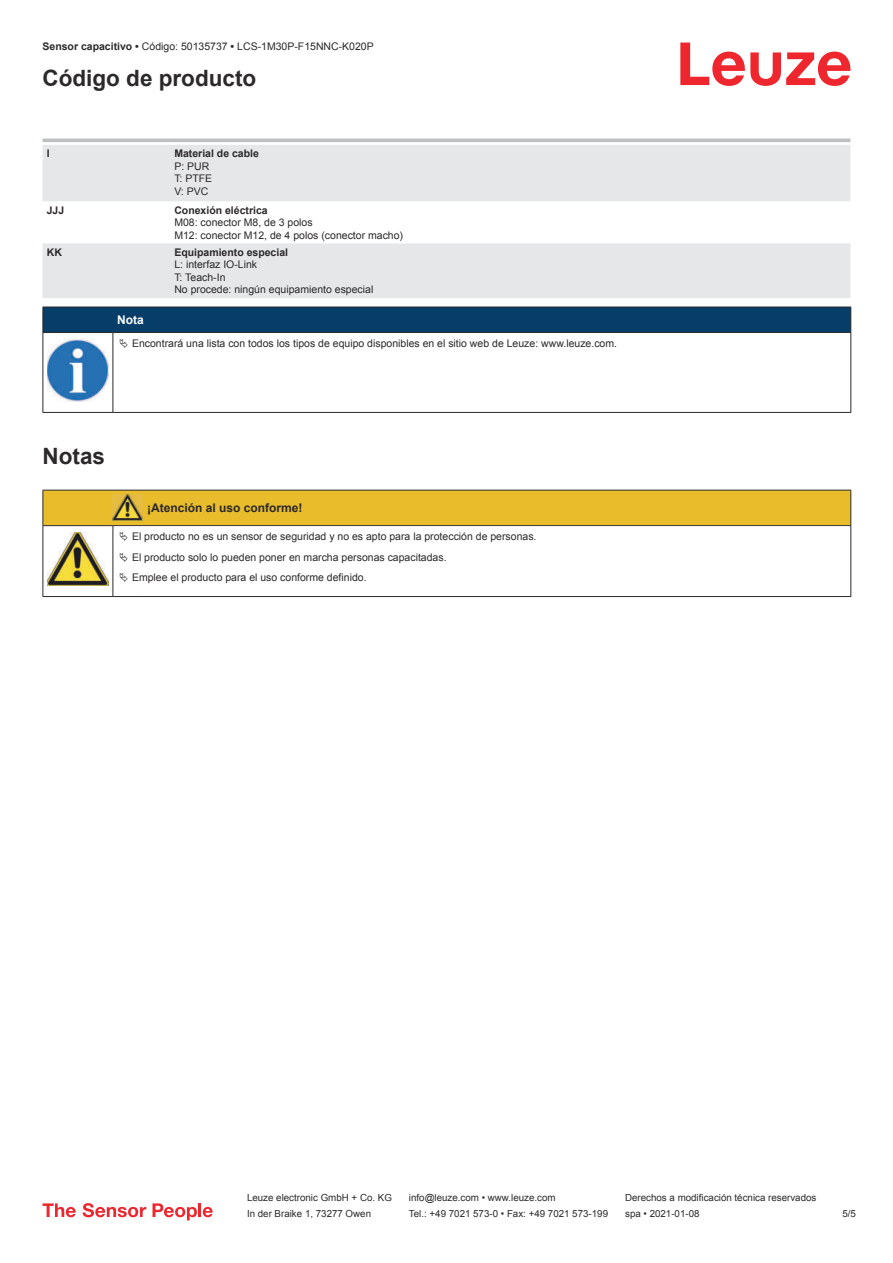
<style>
.page{position:relative;width:893px;height:1263px;background:#fff}
.page>*{position:absolute;margin:0;border:0;box-sizing:border-box;transform-origin:0 0}
.t1{font:700 22.5px "Arial";color:#2b292a}
.t2{font:700 12px "Arial";color:#2b292a}
.t3{font:700 12px "Arial";color:#fff}
.t4{font:10.5px/12.6px "Arial";color:#2b292a}
.t5{font:700 10.5px "Arial";color:#2b292a}
.t6{font:9.75px "Arial";color:#2b292a}
.s1{font-weight:700}
</style>
<div class="page">
<svg style="left:680px;top:43px;width:170px;height:43px"></svg>
<svg style="left:43px;top:138px;width:807px;height:1px"></svg>
<svg style="left:43px;top:145px;width:807px;height:153px;fill:#e6e7e9"></svg>
<hr style="left:43px;top:139px;width:127px;height:3px;background:#bdbfc1">
<hr style="left:170px;top:139px;width:680px;height:3px;background:#bdbfc1">
<svg style="left:43px;top:1203px;width:33px;height:14px"></svg>
<svg style="left:83px;top:1203px;width:63px;height:14px"></svg>
<svg style="left:153px;top:1203px;width:44px;height:17px"></svg>
<hr style="left:198px;top:1203px;width:3px;height:14px;background:#ed272d">
<svg style="left:203px;top:1207px;width:10px;height:10px"></svg>
<svg style="left:44px;top:333px;width:806px;height:79px"></svg>
<hr style="left:43px;top:332px;width:70px;height:1px;background:#2b292a">
<div style="left:43px;top:307px;width:808px;height:25px;background:#063d69"></div>
<hr style="left:113px;top:332px;width:738px;height:1px;background:#2b292a">
<hr style="left:43px;top:333px;width:1px;height:75px;background:#2b292a">
<hr style="left:113px;top:333px;width:1px;height:75px;background:#2b292a">
<hr style="left:850px;top:333px;width:1px;height:75px;background:#2b292a">
<hr style="left:43px;top:412px;width:70px;height:1px;background:#2b292a">
<hr style="left:113px;top:412px;width:738px;height:1px;background:#2b292a">
<img style="left:47px;top:339px;width:61px;height:63px">
<div style="left:115px;top:333px;width:734px;height:21px;background:#fff"></div>
<hr style="left:43px;top:596px;width:70px;height:1px;background:#2b292a">
<hr style="left:113px;top:596px;width:30px;height:1px;background:#2b292a">
<hr style="left:143px;top:596px;width:708px;height:1px;background:#2b292a">
<svg style="left:43px;top:490px;width:808px;height:106px"></svg>
<p class="t4" style="left:43px;top:41px;width:333px"><span class="s1">Sensor capacitivo •</span> Código: 50135737 <span class="s1">•</span> LCS-1M30P-F15NNC-K020P</p>
<h1 class="t1" style="left:43px;top:69px;width:215px">Código de producto</h1>
<p class="t5" style="left:47px;top:149px;width:4px">I</p>
<p class="t5" style="left:174px;top:149px;width:86px">Material de cable</p>
<p class="t4" style="left:174px;top:161px;width:39px">P: PUR<br>T: PTFE<br>V: PVC</p>
<p class="t5" style="left:47px;top:206px;width:19px">JJJ</p>
<p class="t5" style="left:174px;top:206px;width:95px">Conexión eléctrica</p>
<p class="t4" style="left:174px;top:217px;width:230px">M08: conector M8, de 3 polos<br>M12: conector M12, de 4 polos (conector macho)</p>
<p class="t5" style="left:47px;top:248px;width:17px">KK</p>
<p class="t5" style="left:174px;top:248px;width:115px">Equipamiento especial</p>
<p class="t4" style="left:174px;top:259px;width:201px">L: interfaz IO-Link<br>T: Teach-In<br>No procede: ningún equipamiento especial</p>
<p class="t3" style="left:117px;top:315px;width:28px">Nota</p>
<p class="t4" style="left:132px;top:338px;width:487px">Encontrará una lista con todos los tipos de equipo disponibles en el sitio web de Leuze: www.leuze.com.</p>
<h1 class="t1" style="left:43px;top:447px;width:64px">Notas</h1>
<p class="t2" style="left:147px;top:503px;width:157px">¡Atención al uso conforme!</p>
<p class="t4" style="left:132px;top:527px;width:406px;line-height:20.2px">El producto no es un sensor de seguridad y no es apto para la protección de personas.<br>El producto solo lo pueden poner en marcha personas capacitadas.<br>Emplee el producto para el uso conforme definido.</p>
<p class="t6" style="left:247px;top:1194px;width:146px">Leuze electronic GmbH + Co. KG</p>
<p class="t6" style="left:409px;top:1194px;width:148px">info@leuze.com • www.leuze.com</p>
<p class="t6" style="left:625px;top:1194px;width:193px">Derechos a modificación técnica reservados</p>
<p class="t6" style="left:247px;top:1210px;width:126px">In der Braike 1, 73277 Owen</p>
<p class="t6" style="left:409px;top:1210px;width:201px">Tel.: +49 7021 573-0 • Fax: +49 7021 573-199</p>
<p class="t6" style="left:625px;top:1210px;width:76px">spa • 2021-01-08</p>
<p class="t6" style="left:842px;top:1210px;width:15px">5 /5</p>
</div>
